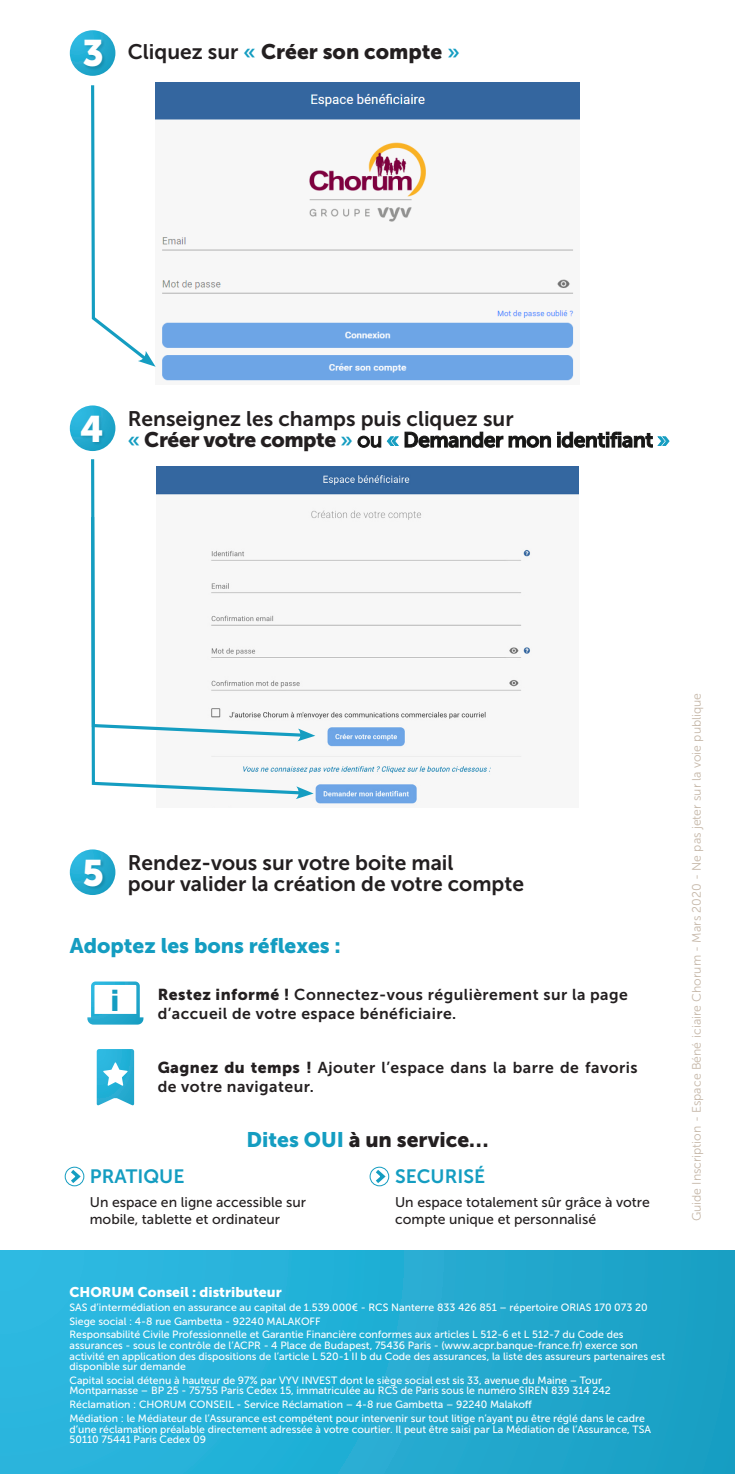
<style>
.page{position:relative;width:735px;height:1474px;background:#fff}
.page>*{position:absolute;margin:0;border:0;box-sizing:border-box;transform-origin:0 0}
.texte{font:36.75px "Museo Sans 900";color:#fff}
.t1{font:29.75px "Museo Sans 900";color:#149dc1}
.texte-2{font:21px/21px "Museo Sans 700";color:#231f20}
.texte-3{font:21px "Museo Sans 900";color:#231f20}
.puce_grise_texte_-_n{font:21px "Museo Sans 900";color:#149dc1}
.puce_grise_texte_-_n-2{font:21px "Museo Sans 900";color:#231f20}
.texte-4{font:19.25px "Museo Sans 700";color:#149dc1}
.texte-5{font:15.75px/18.9px "Museo Sans 700";letter-spacing:.03em;color:#231f20}
.texte-6{font:14px/16.8px "Museo Sans 500";color:#231f20}
.t2{font:14px "Museo Sans 900";color:#fff}
.t3{font:12.25px "Museo Sans 300";color:#c5b7a8}
.t4{font:10.5px/10.5px "Museo Sans 500";color:#fff}
.s1{font-family:"Museo Sans 700"}
.s2{font-family:"Museo Sans 700";color:#149dc1}
.s3{color:#149dc1}
.s4{font-family:"Museo Sans 900"}
.s5{font-family:"Museo Sans 500";color:#161615}
.s6{color:#161615}
</style>
<div class="page">
<div style="left:0;top:1250px;width:734px;height:223px;background:linear-gradient(to right,#2dbae3,#1aa0c4)"></div>
<img style="left:155px;top:82px;width:424px;height:299px">
<img style="left:228px;top:466px;width:350px;height:341px">
<svg style="left:91px;top:85px;width:64px;height:282px"></svg>
<svg style="left:91px;top:459px;width:216px;height:56px"></svg>
<svg style="left:307px;top:728px;width:8px;height:13px"></svg>
<svg style="left:64px;top:1166px;width:20px;height:20px"></svg>
<svg style="left:369px;top:1166px;width:20px;height:20px"></svg>
<svg style="left:70px;top:30px;width:45px;height:46px"></svg>
<svg style="left:70px;top:405px;width:45px;height:46px"></svg>
<svg style="left:70px;top:849px;width:45px;height:46px"></svg>
<div style="left:83px;top:40px;width:23px;height:31px;background:#075e75;opacity:.3"></div>
<div style="left:81px;top:415px;width:25px;height:30px;background:#075e75;opacity:.3"></div>
<div style="left:84px;top:859px;width:22px;height:31px;background:#075e75;opacity:.3"></div>
<svg style="left:97px;top:1049px;width:37px;height:56px"></svg>
<svg style="left:87px;top:981px;width:56px;height:43px"></svg>
<svg style="left:295px;top:786px;width:18px;height:13px"></svg>
<svg style="left:91px;top:515px;width:216px;height:281px"></svg>
<p class="texte" style="left:83px;top:33px;width:23px">3</p>
<p class="texte-3" style="left:128px;top:40px;width:333px"><span class="s1">Cliquez sur</span> <span class="s2">«</span> Créer son compte <span class="s2">»</span></p>
<p class="texte" style="left:80px;top:408px;width:25px">4</p>
<p class="texte-2" style="left:128px;top:408px;width:543px">Renseignez les champs puis cliquez sur<br><span class="s3">«</span> <span class="s4">Créer votre compte</span> <span class="s3">»</span> <span class="s5">ou</span> <span class="s3">«</span> <span class="s6">Demander mon identifiant</span> <span class="s3">»</span></p>
<p class="texte" style="left:83px;top:851px;width:23px">5</p>
<p class="texte-2" style="left:128px;top:852px;width:397px">Rendez-vous sur votre boite mail<br>pour valider la création de votre compte</p>
<p class="puce_grise_texte_-_n" style="left:70px;top:933px;width:272px">Adoptez les bons réflexes :</p>
<p class="texte-5" style="left:158px;top:985px;width:471px"><span class="s4">Restez informé !</span> Connectez-vous régulièrement sur la page d’accueil de votre espace bénéficiaire.</p>
<p class="texte-5" style="left:158px;top:1057px;width:481px"><span class="s4">Gagnez du temps !</span> Ajouter l’espace dans la barre de favoris de votre navigateur.</p>
<p class="puce_grise_texte_-_n-2" style="left:246px;top:1128px;width:243px"><span class="s3">Dites OUI</span> à un service…</p>
<p class="texte-4" style="left:90px;top:1165px;width:96px">PRATIQUE</p>
<p class="texte-6" style="left:90px;top:1194px;width:218px">Un espace en ligne accessible sur mobile, tablette et ordinateur</p>
<p class="t1" style="left:110px;top:983px;width:10px">i</p>
<p class="texte-4" style="left:395px;top:1165px;width:91px">SECURISÉ</p>
<p class="texte-6" style="left:395px;top:1194px;width:256px">Un espace totalement sûr grâce à votre compte unique et personnalisé</p>
<p class="t2" style="left:69px;top:1283px;width:213px">CHORUM Conseil : distributeur</p>
<p class="t4" style="left:69px;top:1301px;width:579px">SAS d’intermédiation en assurance au capital de 1.539.000€ - RCS Nanterre 833 426 851 – répertoire ORIAS 170 073 20</p>
<p class="t4" style="left:69px;top:1315px;width:252px">Siege social : 4-8 rue Gambetta - 92240 MALAKOFF</p>
<p class="t4" style="left:69px;top:1329px;width:596px">Responsabilité Civile Professionnelle et Garantie Financière conformes aux articles L 512-6 et L 512-7 du Code des assurances - sous le contrôle de l’ACPR - 4 Place de Budapest, 75436 Paris - (www.acpr.banque-france.fr) exerce son activité en application des dispositions de l’article L 520-1 II b du Code des assurances, la liste des assureurs partenaires est disponible sur demande</p>
<p class="t4" style="left:69px;top:1375px;width:542px">Capital social détenu à hauteur de 97% par VYV INVEST dont le siège social est sis 33, avenue du Maine – Tour<br>Montparnasse – BP 25 - 75755 Paris Cedex 15, immatriculée au RCS de Paris sous le numéro SIREN 839 314 242</p>
<p class="t4" style="left:69px;top:1399px;width:464px">Réclamation : CHORUM CONSEIL - Service Réclamation – 4-8 rue Gambetta – 92240 Malakoff</p>
<p class="t4" style="left:69px;top:1413px;width:582px">Médiation : le Médiateur de l’Assurance est compétent pour intervenir sur tout litige n’ayant pu être réglé dans le cadre d’une réclamation préalable directement adressée à votre courtier. Il peut être saisi par La Médiation de l’Assurance, TSA<br>50110 75441 Paris Cedex 09</p>
<p class="t3" style="left:689px;top:1221px;width:530px;rotate:-90deg">Guide Inscription - Espace Béné iciaire Chorum - Mars 2020 - Ne pas jeter sur la voie publique</p>
</div>
